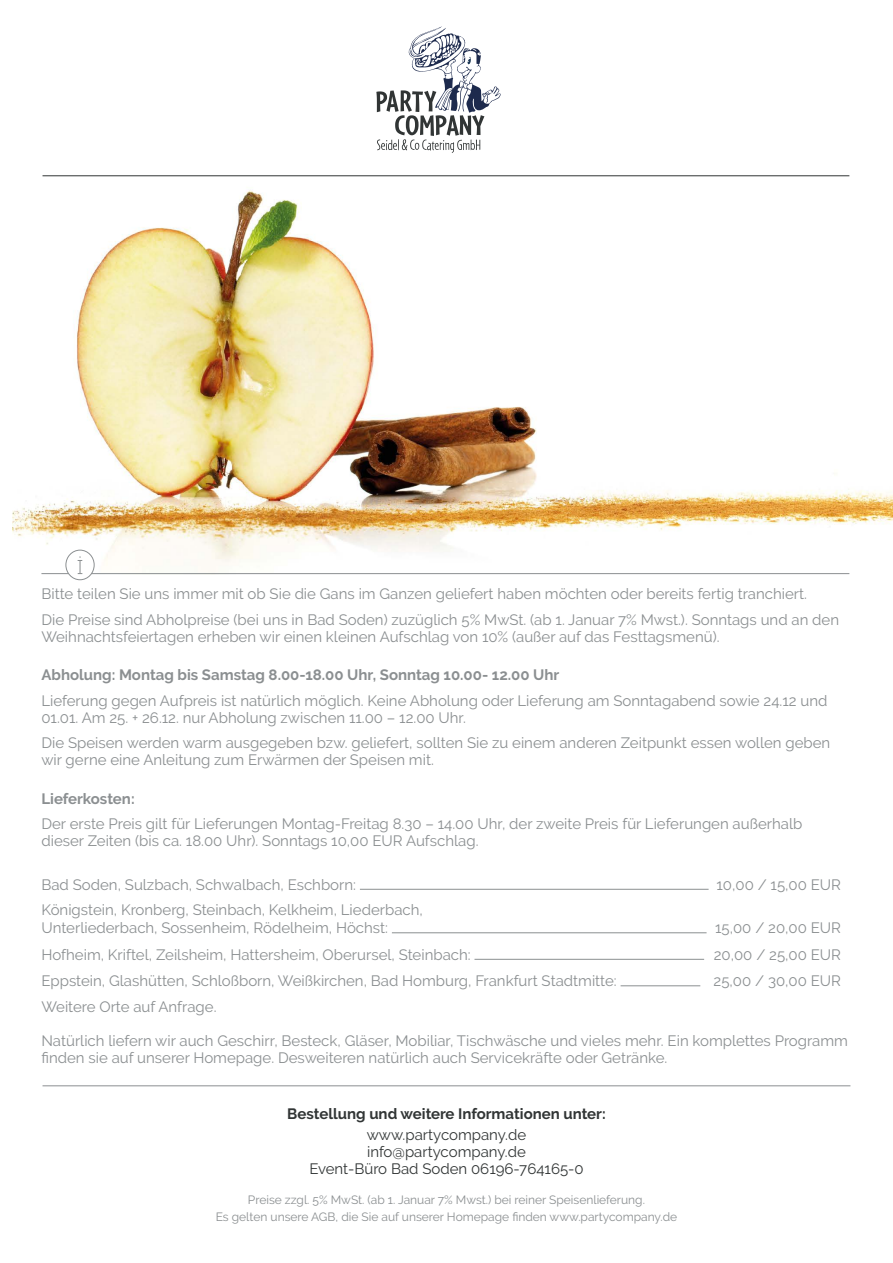
<style>
.page{position:relative;width:893px;height:1263px;background:#fff}
.page>*{position:absolute;margin:0;border:0;box-sizing:border-box;transform-origin:0 0}
.t1{font:15px/17px "Raleway";color:#8b8f91}
.t2{font:700 15px "Raleway";color:#8b8f91}
.t3{font:15px/17px "Raleway";color:#313535;text-align:center}
.t4{font:700 15px "Raleway";color:#313535}
.t5{font:12px/17px "Raleway";color:#8b8f91;text-align:center}
</style>
<div class="page">
<img style="left:13px;top:175px;width:880px;height:399px">
<svg style="left:376px;top:26px;width:125px;height:127px"></svg>
<hr style="left:43px;top:1085px;width:807px;height:1px;background:#8b8f91">
<div style="left:66px;top:550px;width:29px;height:30px;border:1px solid #8b8f91;border-radius:50%"></div>
<svg style="left:78px;top:556px;width:4px;height:18px"></svg>
<hr style="left:91px;top:573px;width:758px;height:1px;background:#8b8f91">
<svg style="left:41px;top:573px;width:28px;height:1px"></svg>
<hr style="left:360px;top:889px;width:349px;height:1px;background:#8b8f91">
<hr style="left:392px;top:932px;width:315px;height:1px;background:#8b8f91">
<hr style="left:474px;top:959px;width:230px;height:1px;background:#8b8f91">
<hr style="left:621px;top:985px;width:79px;height:1px;background:#8b8f91">
<hr style="left:43px;top:175px;width:806px;height:1px;background:#313535">
<p class="t1" style="left:41px;top:581px;width:799px;line-height:25.5px">Bitte teilen Sie uns immer mit ob Sie die Gans im Ganzen geliefert haben möchten oder bereits fertig tranchiert.<br>Die Preise sind Abholpreise (bei uns in Bad Soden) zuzüglich 5% MwSt. (ab 1. Januar 7% Mwst.). Sonntags und an den</p>
<p class="t1" style="left:41px;top:628px;width:680px">Weihnachtsfeiertagen erheben wir einen kleinen Aufschlag von 10% (außer auf das Festtagsmenü).</p>
<p class="t2" style="left:41px;top:666px;width:519px">Abholung: Montag bis Samstag 8.00-18.00 Uhr, Sonntag 10.00- 12.00 Uhr</p>
<p class="t1" style="left:41px;top:692px;width:787px">Lieferung gegen Aufpreis ist natürlich möglich. Keine Abholung oder Lieferung am Sonntagabend sowie 24.12 und<br>01.01. Am 25. + 26.12. nur Abholung zwischen 11.00 – 12.00 Uhr.</p>
<p class="t1" style="left:41px;top:734px;width:790px">Die Speisen werden warm ausgegeben bzw. geliefert, sollten Sie zu einem anderen Zeitpunkt essen wollen geben wir gerne eine Anleitung zum Erwärmen der Speisen mit.</p>
<p class="t2" style="left:41px;top:790px;width:95px">Lieferkosten:</p>
<p class="t1" style="left:41px;top:815px;width:762px">Der erste Preis gilt für Lieferungen Montag-Freitag 8.30 – 14.00 Uhr, der zweite Preis für Lieferungen außerhalb dieser Zeiten (bis ca. 18.00 Uhr). Sonntags 10,00 EUR Aufschlag.</p>
<p class="t1" style="left:41px;top:876px;width:316px">Bad Soden, Sulzbach, Schwalbach, Eschborn:</p>
<p class="t1" style="left:716px;top:876px;width:126px">10,00 / 15,00 EUR</p>
<p class="t1" style="left:41px;top:901px;width:383px;line-height:18px">Königstein, Kronberg, Steinbach, Kelkheim, Liederbach,<br>Unterliederbach, Sossenheim, Rödelheim, Höchst:</p>
<p class="t1" style="left:715px;top:919px;width:127px">15,00 / 20,00 EUR</p>
<p class="t1" style="left:41px;top:946px;width:431px">Hofheim, Kriftel, Zeilsheim, Hattersheim, Oberursel, Steinbach:</p>
<p class="t1" style="left:714px;top:946px;width:129px">20,00 / 25,00 EUR</p>
<p class="t1" style="left:41px;top:972px;width:577px">Eppstein, Glashütten, Schloßborn, Weißkirchen, Bad Homburg, Frankfurt Stadtmitte:</p>
<p class="t1" style="left:714px;top:972px;width:129px">25,00 / 30,00 EUR</p>
<p class="t1" style="left:41px;top:998px;width:177px">Weitere Orte auf Anfrage.</p>
<p class="t1" style="left:41px;top:1032px;width:808px">Natürlich liefern wir auch Geschirr, Besteck, Gläser, Mobiliar, Tischwäsche und vieles mehr. Ein komplettes Programm finden sie auf unserer Homepage. Desweiteren natürlich auch Servicekräfte oder Getränke.</p>
<p class="t4" style="left:287px;top:1105px;width:320px">Bestellung und weitere Informationen unter:</p>
<p class="t3" style="left:309px;top:1126px;width:276px">www.partycompany.de info@partycompany.de<br>Event-Büro Bad Soden 06196-764165-0</p>
<p class="t5" style="left:216px;top:1191px;width:463px">Preise zzgl. 5% MwSt. (ab 1. Januar 7% Mwst.) bei reiner Speisenlieferung.<br>Es gelten unsere AGB, die Sie auf unserer Homepage finden www.partycompany.de</p>
</div>
